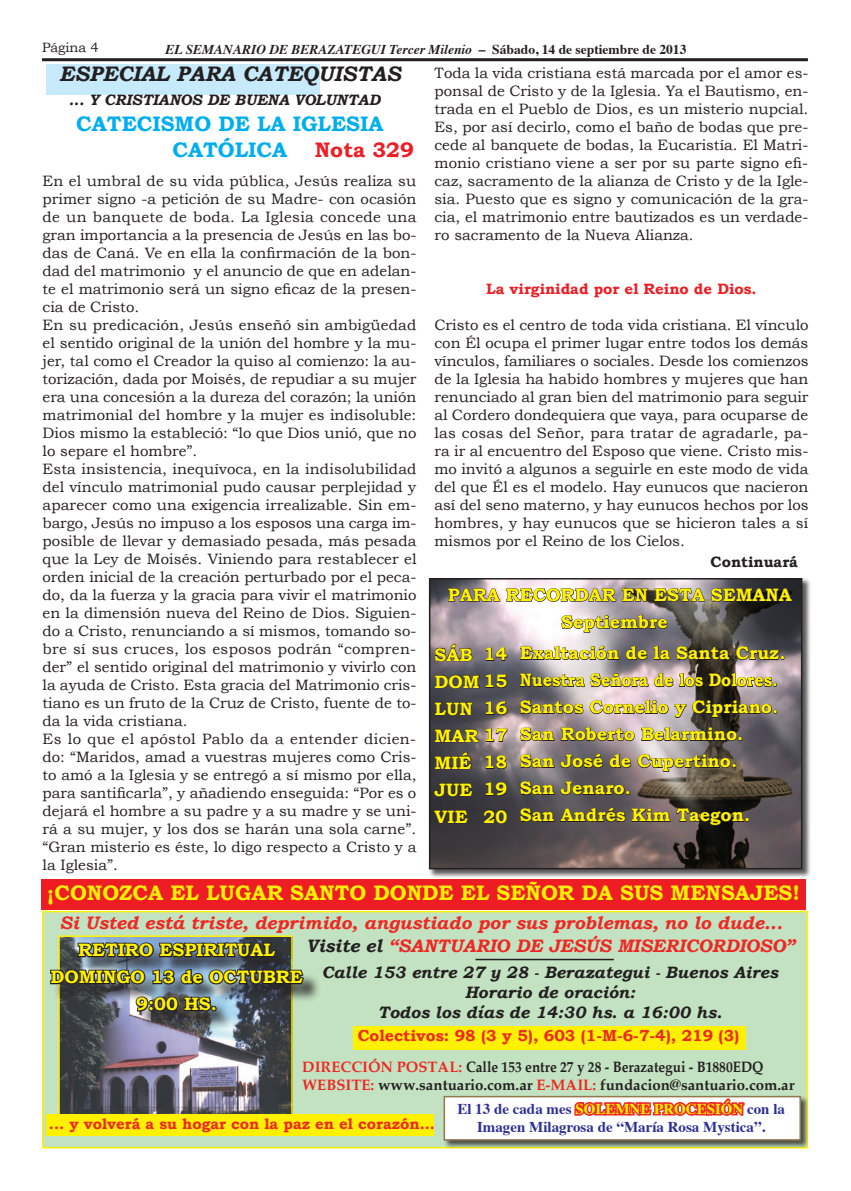
<style>
.page{position:relative;width:851px;height:1191px;background:#fff}
.page>*{position:absolute;margin:0;border:0;box-sizing:border-box;transform-origin:0 0}
.t1{font:700 21px "Bookman Old Style";color:#fff101}
.t2{font:700 21px/25.2px "Bookman Old Style";color:#00aeef;text-align:center}
.t3{font:italic 700 21px "Bookman Old Style";color:#231f20}
.t4{font:700 21px "Bookman Old Style";color:#ee1d23}
.t5{font:700 18px/27px "Bookman Old Style";color:#fff101}
.t6{font:italic 700 18px "Bookman Old Style";color:#ee2823}
.t7{font:italic 700 16.5px/19.8px "Bookman Old Style";color:#231f20;text-align:center}
.t8{font:700 15.9px "Bookman Old Style";color:#ee2823}
.t9{font:15px/18px "Bookman Old Style";color:#231f20;text-align:justify}
.t10{font:700 15px/18px "Palatino";color:#231f20;scale:.9 1}
.t11{font:700 15px/18px "Times";color:#2e3092;text-align:center}
.t12{font:700 15px "Bookman Old Style";color:#ee2823}
.t13{font:italic 700 15px "Bookman Old Style";color:#231f20}
.t14{font:700 15px "Bookman Old Style";color:#ee1d23}
.t15{font:700 15px "Bookman Old Style";letter-spacing:-.005em;color:#231f20}
.t16{font:italic 700 13.5px "Times";color:#231f20}
.t17{font:13.5px "Bookman Old Style";color:#231f20}
.s1{font-style:normal}
.s2{color:#231f20}
.s3{color:#ee2823}
.s4{color:#fff101}
</style>
<div class="page">
<hr style="left:42px;top:58px;width:765px;height:3px;background:#231f20">
<div style="left:428px;top:577px;width:383px;height:301px;background:#231f20;opacity:.75"></div>
<img style="left:432px;top:581px;width:367px;height:285px">
<div style="left:429px;top:578px;width:373px;height:291px;border:2px solid #231f20"></div>
<div style="left:41px;top:879px;width:764px;height:30px;background:#ee1d23"></div>
<div style="left:42px;top:911px;width:765px;height:237px;background:#c3e2c2;border:2px solid #fff101"></div>
<div style="left:443px;top:1095px;width:366px;height:54px;background:#231f20;opacity:.75"></div>
<div style="left:443px;top:1095px;width:357px;height:45px;background:#fff;border:2px solid #93784e"></div>
<img style="left:61px;top:938px;width:229px;height:176px">
<div style="left:58px;top:935px;width:235px;height:198px;border:2px solid #fff101"></div>
<div style="left:353px;top:1026px;width:392px;height:23px;background:#fff101"></div>
<svg style="left:572px;top:1095px;width:174px;height:21px"></svg>
<hr style="left:475px;top:958px;width:138px;height:2px;background:#231f20">
<div style="left:46px;top:1114px;width:387px;height:21px;background:#fff101"></div>
<div style="left:46px;top:65px;width:273px;height:30px;background:#c6eafa"></div>
<svg style="left:448px;top:588px;width:200px;height:14px;background:#898387"></svg>
<svg style="left:654px;top:586px;width:138px;height:16px;background:#4f4b4d"></svg>
<svg style="left:434px;top:643px;width:38px;height:18px"></svg>
<svg style="left:434px;top:701px;width:39px;height:14px"></svg>
<svg style="left:434px;top:726px;width:45px;height:16px"></svg>
<svg style="left:434px;top:751px;width:38px;height:18px"></svg>
<svg style="left:433px;top:782px;width:40px;height:14px"></svg>
<svg style="left:433px;top:809px;width:35px;height:14px"></svg>
<svg style="left:485px;top:647px;width:22px;height:14px"></svg>
<svg style="left:434px;top:672px;width:73px;height:16px"></svg>
<svg style="left:485px;top:701px;width:22px;height:14px"></svg>
<svg style="left:485px;top:728px;width:22px;height:14px"></svg>
<svg style="left:485px;top:755px;width:22px;height:14px"></svg>
<svg style="left:485px;top:782px;width:22px;height:14px"></svg>
<svg style="left:483px;top:809px;width:24px;height:14px"></svg>
<div style="left:53px;top:945px;width:268px;height:84px;background:#231f20;opacity:.75"></div>
<svg style="left:50px;top:940px;width:255px;height:47px;background:#4e575d"></svg>
<svg style="left:134px;top:994px;width:84px;height:19px;background:#4e5156"></svg>
<svg style="left:520px;top:645px;width:99px;height:15px"></svg>
<svg style="left:625px;top:645px;width:22px;height:15px"></svg>
<svg style="left:653px;top:645px;width:17px;height:15px"></svg>
<svg style="left:676px;top:646px;width:108px;height:14px;background:#423e3f"></svg>
<svg style="left:519px;top:672px;width:258px;height:15px;background:#83797b"></svg>
<svg style="left:519px;top:700px;width:64px;height:14px"></svg>
<svg style="left:589px;top:699px;width:79px;height:15px"></svg>
<svg style="left:674px;top:704px;width:12px;height:14px"></svg>
<svg style="left:692px;top:699px;width:85px;height:19px;background:#4d4747"></svg>
<svg style="left:519px;top:726px;width:116px;height:15px;background:#807479"></svg>
<svg style="left:641px;top:726px;width:101px;height:15px;background:#686363"></svg>
<svg style="left:519px;top:753px;width:84px;height:15px"></svg>
<svg style="left:609px;top:753px;width:22px;height:15px"></svg>
<svg style="left:637px;top:753px;width:99px;height:19px;background:#7a716c"></svg>
<svg style="left:519px;top:781px;width:111px;height:14px;background:#4c484c"></svg>
<svg style="left:519px;top:807px;width:106px;height:15px;background:#443f42"></svg>
<svg style="left:631px;top:807px;width:118px;height:19px;background:#473e3e"></svg>
<svg style="left:561px;top:614px;width:107px;height:19px;background:#888389"></svg>
<p class="t17" style="left:42px;top:39px;width:58px">Página 4</p>
<p class="t16" style="left:166px;top:37px;width:522px">EL SEMANARIO DE BERAZATEGUI Tercer Milenio <span class="s1">– Sábado, 14 de septiembre de 2013</span></p>
<h1 class="t3" style="left:59px;top:61px;width:343px">ESPECIAL PARA CATEQUISTAS</h1>
<h1 class="t2" style="left:76px;top:111px;width:309px">CATECISMO DE LA IGLESIA<br>CATÓLICA</h1>
<p class="t13" style="left:69px;top:91px;width:313px">... Y CRISTIANOS DE BUENA VOLUNTAD</p>
<h1 class="t4" style="left:315px;top:137px;width:101px">Nota 329</h1>
<p class="t9" style="left:43px;top:172px;width:375px;text-align:left">En el umbral de su vida pública, Jesús realiza su primer signo -a petición de su Madre- con ocasión de un banquete de boda. La Iglesia concede una gran importancia a la presencia de Jesús en las bo&shy;das de Caná. Ve en ella la confirmación de la bon&shy;dad del matrimonio y el anuncio de que en adelan&shy;te el matrimonio será un signo eficaz de la presen&shy;cia de Cristo.<br>En su predicación, Jesús enseñó sin ambigüedad el sentido original de la unión del hombre y la mu&shy;jer, tal como el Creador la quiso al comienzo: la au&shy;torización, dada por Moisés, de repudiar a su mujer era una concesión a la dureza del corazón; la unión matrimonial del hombre y la mujer es indisoluble:<br>Dios mismo la estableció: “lo que Dios unió, que no lo separe el hombre”.<br>Esta insistencia, inequívoca, en la indisolubilidad del vínculo matrimonial pudo causar perplejidad y aparecer como una exigencia irrealizable. Sin em&shy;bargo, Jesús no impuso a los esposos una carga im&shy;posible de llevar y demasiado pesada, más pesada que la Ley de Moisés. Viniendo para restablecer el orden inicial de la creación perturbado por el peca&shy;do, da la fuerza y la gracia para vivir el matrimonio en la dimensión nueva del Reino de Dios. Siguien&shy;do a Cristo, renunciando a sí mismos, tomando so&shy;bre sí sus cruces, los esposos podrán “compren&shy;der” el sentido original del matrimonio y vivirlo con la ayuda de Cristo. Esta gracia del Matrimonio cris&shy;tiano es un fruto de la Cruz de Cristo, fuente de to&shy;da la vida cristiana.<br>Es lo que el apóstol Pablo da a entender dicien&shy;do: “Maridos, amad a vuestras mujeres como Cris&shy;to amó a la Iglesia y se entregó a sí mismo por ella, para santificarla”, y añadiendo enseguida: “Por es o dejará el hombre a su padre y a su madre y se uni&shy;rá a su mujer, y los dos se harán una sola carne”. “Gran misterio es éste, lo digo respecto a Cristo y a la Iglesia”.</p>
<p class="t9" style="left:434px;top:63px;width:375px">Toda la vida cristiana está marcada por el amor es&shy;ponsal de Cristo y de la Iglesia. Ya el Bautismo, en&shy;trada en el Pueblo de Dios, es un misterio nupcial.<br>Es, por así decirlo, como el baño de bodas que pre&shy;cede al banquete de bodas, la Eucaristía. El Matri&shy;monio cristiano viene a ser por su parte signo efi&shy;caz, sacramento de la alianza de Cristo y de la Igle&shy;sia. Puesto que es signo y comunicación de la gra&shy;cia, el matrimonio entre bautizados es un verdade&shy;ro sacramento de la Nueva Alianza.</p>
<p class="t14" style="left:486px;top:279px;width:272px">La virginidad por el Reino de Dios.</p>
<p class="t9" style="left:434px;top:315px;width:375px">Cristo es el centro de toda vida cristiana. El vínculo con Él ocupa el primer lugar entre todos los demás vínculos, familiares o sociales. Desde los comienzos de la Iglesia ha habido hombres y mujeres que han renunciado al gran bien del matrimonio para seguir al Cordero dondequiera que vaya, para ocuparse de las cosas del Señor, para tratar de agradarle, pa&shy;ra ir al encuentro del Esposo que viene. Cristo mis&shy;mo invitó a algunos a seguirle en este modo de vida del que Él es el modelo. Hay eunucos que nacieron así del seno materno, y hay eunucos hechos por los hombres, y hay eunucos que se hicieron tales a sí mismos por el Reino de los Cielos.</p>
<p class="t15" style="left:710px;top:553px;width:89px">Continuará</p>
<p class="t5" style="left:448px;top:581px;width:345px">PARA RECORDAR EN ESTA SEMANA</p>
<p class="t5" style="left:434px;top:641px;width:74px">SÁB<br>DOM 15<br>LUN<br>MAR 17<br>MIÉ<br>JUE<br>VIE</p>
<p class="t5" style="left:483px;top:640px;width:25px">14</p>
<p class="t5" style="left:483px;top:694px;width:25px">16</p>
<p class="t5" style="left:483px;top:748px;width:25px;text-align:justify">18<br>19<br>20</p>
<p class="t5" style="left:561px;top:608px;width:108px">Septiembre</p>
<p class="t5" style="left:520px;top:639px;width:267px">Exaltación de la Santa Cruz.<br>Nuestra Señora de los Dolores.<br>Santos Cornelio y Cipriano.<br>San Roberto Belarmino.<br>San José de Cupertino.<br>San Jenaro.<br>San Andrés Kim Taegon.</p>
<h1 class="t1" style="left:47px;top:880px;width:754px">¡CONOZCA EL LUGAR SANTO DONDE EL SEÑOR DA SUS MENSAJES!</h1>
<p class="t6" style="left:59px;top:911px;width:724px">Si Usted está triste, deprimido, angustiado por sus problemas, no lo dude...</p>
<p class="t6" style="left:306px;top:935px;width:490px"><span class="s2">Visite el</span> “SANTUARIO DE JESÚS MISERICORDIOSO”</p>
<p class="t5" style="left:50px;top:936px;width:253px;text-align:center">RETIRO ESPIRITUAL<br>DOMINGO 13 de OCTUBRE<br>9:00 HS.</p>
<p class="t7" style="left:322px;top:962px;width:457px">Calle 153 entre 27 y 28 - Berazategui - Buenos Aires<br>Horario de oración:<br>Todos los días de 14:30 hs. a 16:00 hs.</p>
<p class="t8" style="left:357px;top:1026px;width:383px">Colectivos: 98 (3 y 5), 603 (1-M-6-7-4), 219 (3)</p>
<p class="t10" style="left:302px;top:1058px;width:548px"><span class="s3">DIRECCIÓN POSTAL:</span> Calle 153 entre 27 y 28 - Berazategui - B1880EDQ<br><span class="s3">WEBSITE:</span> www.santuario.com.ar <span class="s3">E-MAIL:</span> fundacion@santuario.com.ar</p>
<p class="t12" style="left:49px;top:1114px;width:387px">... y volverá a su hogar con la paz en el corazón...</p>
<p class="t11" style="left:457px;top:1098px;width:329px">El 13 de cada mes <span class="s4">SOLEMNE PROCESIÓN</span> con la<br>Imagen Milagrosa de “María Rosa Mystica”.</p>
</div>
